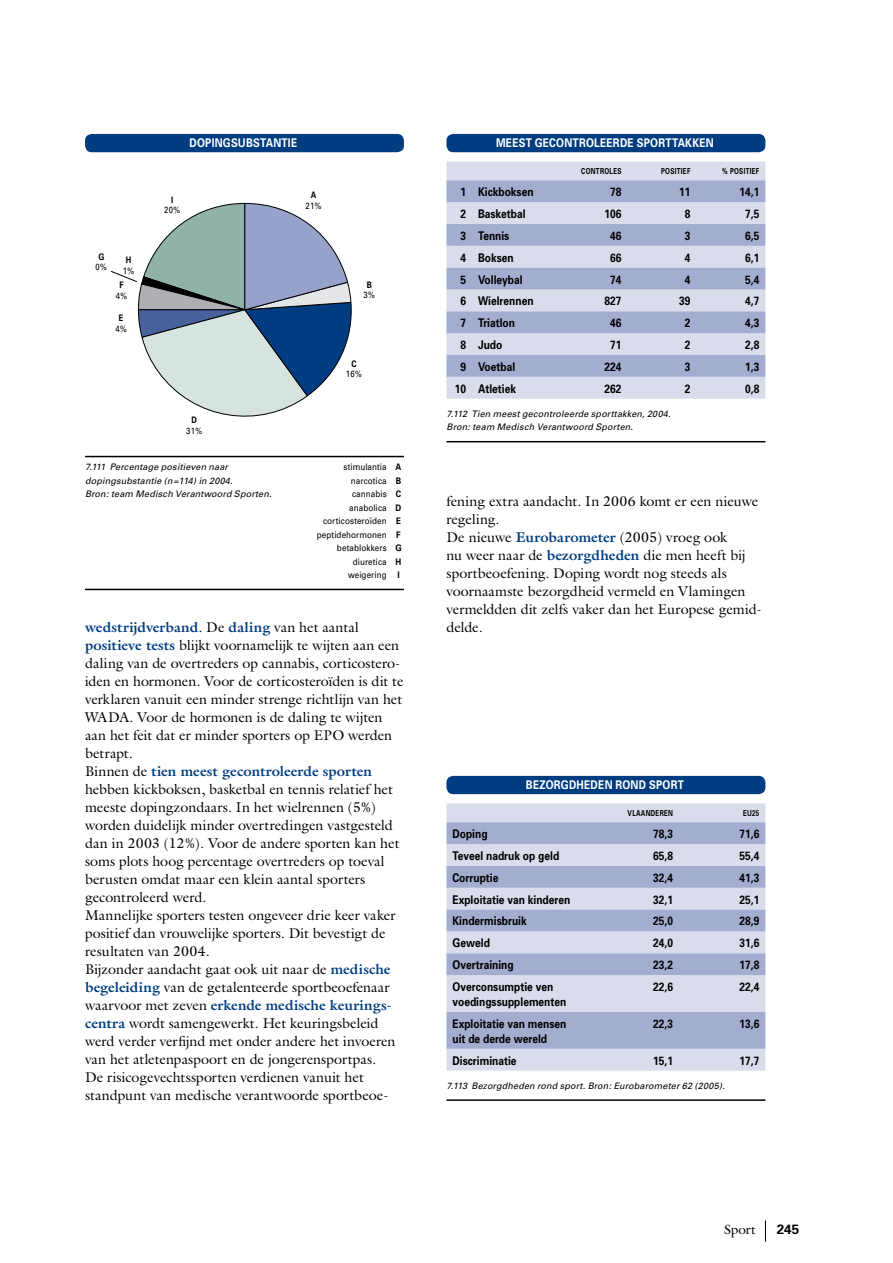
<style>
.page{position:relative;width:893px;height:1263px;background:#fff}
.page>*{position:absolute;margin:0;border:0;box-sizing:border-box;transform-origin:0 0}
.t1{font:14.25px/18px "Galliard";letter-spacing:-.005em;color:#000}
.t2{font:13.5px "Galliard";color:#000}
.t3{font:700 13.5px "Univers";color:#000}
.t4{font:700 12px/15px "Univers";color:#000;scale:.85 1}
.t5{font:700 12px "Univers";letter-spacing:.02em;color:#fff;scale:.85 1}
.t6{font:italic 9px/13.5px "Univers";letter-spacing:.02em;color:#000}
.t7{font:9px/13.5px "Univers";letter-spacing:.01em;color:#000;text-align:right;scale:.9 1}
.t8{font:9px "Univers";letter-spacing:.01em;color:#000;scale:.85 1}
.t9{font:700 9px "Univers";color:#000;scale:.85 1}
.t10{font:700 8.25px "Univers";letter-spacing:.05em;color:#000;scale:.75 1}
.s1{font-weight:700}
.s2{font-weight:700;color:#003d80}
</style>
<div class="page">
<svg style="left:765px;top:1220px;width:1px;height:22px"></svg>
<div style="left:85px;top:134px;width:319px;height:18px;background:#003d80;border-radius:7px"></div>
<hr style="left:85px;top:456px;width:319px;height:1px;background:#000">
<hr style="left:85px;top:589px;width:319px;height:1px;background:#000">
<svg style="left:111px;top:203px;width:241px;height:214px"></svg>
<div style="left:446px;top:134px;width:319px;height:18px;background:#003d80;border-radius:7px"></div>
<hr style="left:446px;top:441px;width:319px;height:1px;background:#000">
<div style="left:446px;top:162px;width:319px;height:237px;background:#d8dceb"></div>
<svg style="left:446px;top:180px;width:319px;height:197px;background:#bbc2dc"></svg>
<div style="left:446px;top:776px;width:319px;height:18px;background:#003d80;border-radius:7px"></div>
<hr style="left:446px;top:1099px;width:319px;height:2px;background:#000">
<div style="left:446px;top:803px;width:319px;height:267px;background:#d8dceb"></div>
<svg style="left:446px;top:822px;width:319px;height:227px;background:#bbc2dc"></svg>
<p class="t5" style="left:190px;top:136px;width:128px">dopingsubstantie</p>
<p class="t9" style="left:98px;top:251px;width:5px">G</p>
<p class="t8" style="left:96px;top:262px;width:15px">0%</p>
<p class="t9" style="left:126px;top:255px;width:4px">H</p>
<p class="t8" style="left:123px;top:265px;width:15px">1%</p>
<p class="t9" style="left:119px;top:280px;width:4px">F</p>
<p class="t8" style="left:116px;top:290px;width:15px">4%</p>
<p class="t9" style="left:119px;top:313px;width:4px">E</p>
<p class="t8" style="left:115px;top:323px;width:15px">4%</p>
<p class="t9" style="left:171px;top:194px;width:2px">I</p>
<p class="t8" style="left:164px;top:205px;width:20px">20%</p>
<p class="t9" style="left:191px;top:414px;width:4px">D</p>
<p class="t8" style="left:186px;top:425px;width:20px">31%</p>
<p class="t6" style="left:85px;top:460px;width:188px">7.111 Percentage positieven naar dopingsubstantie (n=114) in 2004.<br>Bron: team Medisch Verantwoord Sporten.</p>
<p class="t9" style="left:311px;top:190px;width:5px">A</p>
<p class="t8" style="left:306px;top:200px;width:20px">21%</p>
<p class="t9" style="left:367px;top:279px;width:4px">B</p>
<p class="t8" style="left:363px;top:290px;width:15px">3%</p>
<p class="t9" style="left:351px;top:358px;width:8px">C</p>
<p class="t8" style="left:346px;top:369px;width:20px">16%</p>
<p class="t7" style="left:317px;top:461px;width:95px">stimulantia <span class="s1">A </span>narcotica <span class="s1">B </span>cannabis <span class="s1">C </span>anabolica <span class="s1">D </span>corticosteroïden <span class="s1">E </span>peptidehormonen <span class="s1">F </span>betablokkers <span class="s1">G </span>diuretica <span class="s1">H </span>weigering <span class="s1">I</span></p>
<p class="t1" style="left:85px;top:618px;width:320px"><span class="s2">wedstrijdverband</span>. De <span class="s2">daling</span> van het aantal <span class="s2">positieve tests</span> blijkt voornamelijk te wijten aan een daling van de overtreders op cannabis, corticostero&shy;ïden en hormonen. Voor de corticosteroïden is dit te verklaren vanuit een minder strenge richtlijn van het WADA. Voor de hormonen is de daling te wijten aan het feit dat er minder sporters op EPO werden betrapt.<br>Binnen de <span class="s2">tien meest gecontroleerde sporten </span>hebben kickboksen, basketbal en tennis relatief het meeste dopingzondaars. In het wielrennen (5%) worden duidelijk minder overtredingen vastgesteld dan in 2003 (12%). Voor de andere sporten kan het soms plots hoog percentage overtreders op toeval berusten omdat maar een klein aantal sporters gecontroleerd werd.<br>Mannelijke sporters testen ongeveer drie keer vaker positief dan vrouwelijke sporters. Dit bevestigt de resultaten van 2004.<br>Bijzonder aandacht gaat ook uit naar de <span class="s2">medische begeleiding</span> van de getalenteerde sportbeoefenaar waarvoor met zeven <span class="s2">erkende medische keurings&shy;centra</span> wordt samengewerkt. Het keuringsbeleid werd verder verfijnd met onder andere het invoeren van het atletenpaspoort en de jongerensportpas.<br>De risicogevechtssporten verdienen vanuit het standpunt van medische verantwoorde sportbeoe-</p>
<p class="t5" style="left:496px;top:136px;width:258px">Meest gecontroleerde sporttakken</p>
<p class="t10" style="left:581px;top:166px;width:55px">controles</p>
<p class="t10" style="left:661px;top:166px;width:41px">positief</p>
<p class="t10" style="left:722px;top:166px;width:51px">% positief</p>
<p class="t4" style="left:460px;top:184px;width:88px">1 Kickboksen</p>
<p class="t4" style="left:610px;top:184px;width:15px">78</p>
<p class="t4" style="left:679px;top:184px;width:15px">11</p>
<p class="t4" style="left:740px;top:184px;width:25px">14,1</p>
<p class="t4" style="left:460px;top:206px;width:78px">2 Basketbal</p>
<p class="t4" style="left:605px;top:206px;width:22px">106</p>
<p class="t4" style="left:685px;top:206px;width:8px">8</p>
<p class="t4" style="left:745px;top:206px;width:18px">7,5</p>
<p class="t4" style="left:460px;top:228px;width:59px">3 Tennis</p>
<p class="t4" style="left:610px;top:228px;width:15px">46</p>
<p class="t4" style="left:685px;top:228px;width:8px">3</p>
<p class="t4" style="left:745px;top:228px;width:18px">6,5</p>
<p class="t4" style="left:460px;top:250px;width:64px">4 Boksen</p>
<p class="t4" style="left:610px;top:250px;width:15px">66</p>
<p class="t4" style="left:685px;top:250px;width:8px">4</p>
<p class="t4" style="left:745px;top:250px;width:18px">6,1</p>
<p class="t4" style="left:460px;top:272px;width:75px">5 Volleybal</p>
<p class="t4" style="left:610px;top:272px;width:15px">74</p>
<p class="t4" style="left:685px;top:272px;width:8px">4</p>
<p class="t4" style="left:745px;top:272px;width:18px">5,4</p>
<p class="t4" style="left:460px;top:294px;width:88px">6 Wielrennen</p>
<p class="t4" style="left:605px;top:294px;width:22px">827</p>
<p class="t4" style="left:679px;top:294px;width:15px">39</p>
<p class="t4" style="left:745px;top:294px;width:18px">4,7</p>
<p class="t4" style="left:460px;top:315px;width:66px">7 Triatlon</p>
<p class="t4" style="left:610px;top:315px;width:15px">46</p>
<p class="t4" style="left:685px;top:315px;width:8px">2</p>
<p class="t4" style="left:745px;top:315px;width:18px">4,3</p>
<p class="t4" style="left:460px;top:337px;width:51px">8 Judo</p>
<p class="t4" style="left:610px;top:337px;width:15px">71</p>
<p class="t4" style="left:685px;top:337px;width:8px">2</p>
<p class="t4" style="left:745px;top:337px;width:18px">2,8</p>
<p class="t4" style="left:460px;top:359px;width:66px">9 Voetbal</p>
<p class="t4" style="left:605px;top:359px;width:22px">224</p>
<p class="t4" style="left:685px;top:359px;width:8px">3</p>
<p class="t4" style="left:745px;top:359px;width:18px">1,3</p>
<p class="t4" style="left:455px;top:381px;width:74px">10 Atletiek</p>
<p class="t4" style="left:605px;top:381px;width:22px">262</p>
<p class="t4" style="left:685px;top:381px;width:8px">2</p>
<p class="t4" style="left:745px;top:381px;width:18px">0,8</p>
<p class="t6" style="left:446px;top:407px;width:226px">7.112 Tien meest gecontroleerde sporttakken, 2004.<br>Bron: team Medisch Verantwoord Sporten.</p>
<p class="t1" style="left:446px;top:492px;width:317px">fening extra aandacht. In 2006 komt er een nieuwe regeling.<br>De nieuwe <span class="s2">Eurobarometer</span> (2005) vroeg ook<br>nu weer naar de <span class="s2">bezorgdheden</span> die men heeft bij sportbeoefening. Doping wordt nog steeds als voornaamste bezorgdheid vermeld en Vlamingen vermeldden dit zelfs vaker dan het Europese gemid&shy;delde.</p>
<p class="t5" style="left:526px;top:778px;width:187px">Bezorgdheden rond sport</p>
<p class="t10" style="left:628px;top:808px;width:62px">Vlaanderen</p>
<p class="t10" style="left:743px;top:808px;width:23px">EU25</p>
<p class="t4" style="left:452px;top:826px;width:43px">Doping</p>
<p class="t4" style="left:653px;top:826px;width:25px">78,3</p>
<p class="t4" style="left:740px;top:826px;width:25px">71,6</p>
<p class="t4" style="left:452px;top:848px;width:127px">Teveel nadruk op geld</p>
<p class="t4" style="left:653px;top:848px;width:25px">65,8</p>
<p class="t4" style="left:740px;top:848px;width:25px">55,4</p>
<p class="t4" style="left:452px;top:870px;width:56px">Corruptie</p>
<p class="t4" style="left:653px;top:870px;width:25px">32,4</p>
<p class="t4" style="left:740px;top:870px;width:25px">41,3</p>
<p class="t4" style="left:452px;top:892px;width:140px">Exploitatie van kinderen</p>
<p class="t4" style="left:653px;top:892px;width:25px">32,1</p>
<p class="t4" style="left:740px;top:892px;width:25px">25,1</p>
<p class="t4" style="left:452px;top:914px;width:89px">Kindermisbruik</p>
<p class="t4" style="left:653px;top:914px;width:25px">25,0</p>
<p class="t4" style="left:740px;top:914px;width:25px">28,9</p>
<p class="t4" style="left:452px;top:935px;width:46px">Geweld</p>
<p class="t4" style="left:653px;top:935px;width:25px">24,0</p>
<p class="t4" style="left:740px;top:935px;width:25px">31,6</p>
<p class="t4" style="left:452px;top:957px;width:74px">Overtraining</p>
<p class="t4" style="left:653px;top:957px;width:25px">23,2</p>
<p class="t4" style="left:740px;top:957px;width:25px">17,8</p>
<p class="t4" style="left:452px;top:979px;width:136px">Overconsumptie ven voedingssupplementen</p>
<p class="t4" style="left:653px;top:979px;width:25px">22,6</p>
<p class="t4" style="left:740px;top:979px;width:25px">22,4</p>
<p class="t4" style="left:452px;top:1016px;width:136px">Exploitatie van mensen uit de derde wereld</p>
<p class="t4" style="left:653px;top:1016px;width:25px">22,3</p>
<p class="t4" style="left:740px;top:1016px;width:25px">13,6</p>
<p class="t4" style="left:452px;top:1053px;width:77px">Discriminatie</p>
<p class="t4" style="left:653px;top:1053px;width:25px">15,1</p>
<p class="t4" style="left:740px;top:1053px;width:25px">17,7</p>
<p class="t6" style="left:446px;top:1079px;width:280px">7.113 Bezorgdheden rond sport. Bron: Eurobarometer 62 (2005).</p>
<p class="t2" style="left:724px;top:1221px;width:33px">Sport</p>
<p class="t3" style="left:777px;top:1221px;width:24px">245</p>
</div>
